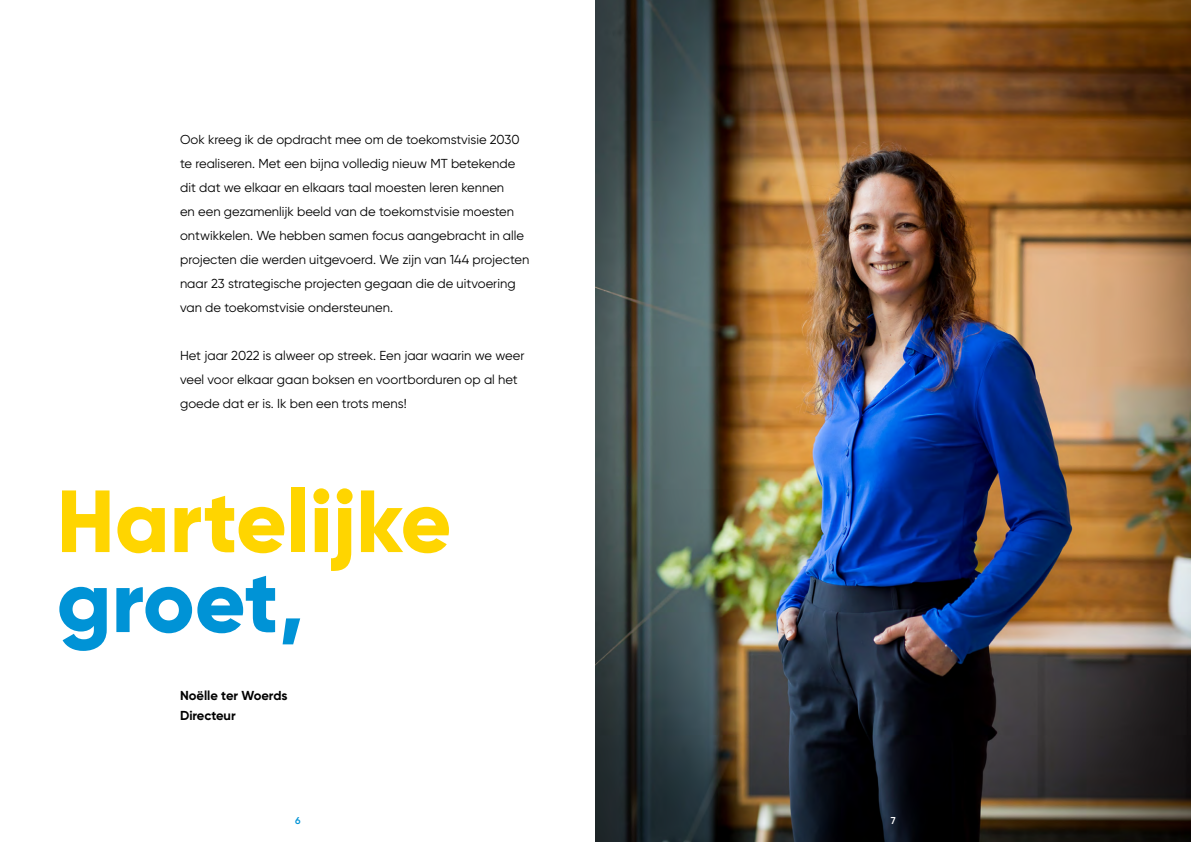
<style>
.page{position:relative;width:1191px;height:842px;background:#fff}
.page>*{position:absolute;margin:0;border:0;box-sizing:border-box;transform-origin:0 0}
.t1{font:800 88px "Gilroy";color:#ffd500}
.t2{font:800 88px "Gilroy";letter-spacing:-.01em;color:#0093d6}
.t3{font:13px/24px "Gilroy";color:#000}
.t4{font:700 13px/20px "Gilroy";color:#000}
.t5{font:600 10px "Gilroy";color:#0093d6}
.t6{font:600 10px "Gilroy";color:#fff}
</style>
<div class="page">
<img style="left:595px;top:0;width:596px;height:842px">
<p class="t3" style="left:180px;top:127px;width:351px">Ook kreeg ik de opdracht mee om de toekomstvisie 2030 te realiseren. Met een bijna volledig nieuw MT betekende dit dat we elkaar en elkaars taal moesten leren kennen<br>en een gezamenlijk beeld van de toekomstvisie moesten ontwikkelen. We hebben samen focus aangebracht in alle projecten die werden uitgevoerd. We zijn van 144 projecten naar 23 strategische projecten gegaan die de uitvoering van de toekomstvisie ondersteunen.</p>
<p class="t3" style="left:180px;top:343px;width:346px">Het jaar 2022 is alweer op streek. Een jaar waarin we weer veel voor elkaar gaan boksen en voortborduren op al het goede dat er is. Ik ben een trots mens!</p>
<h1 class="t1" style="left:57px;top:466px;width:396px">Hartelijke</h1>
<h1 class="t2" style="left:57px;top:546px;width:249px">groet,</h1>
<p class="t4" style="left:180px;top:686px;width:109px">Noëlle ter Woerds<br>Directeur</p>
<p class="t5" style="left:295px;top:814px;width:7px">6</p>
<p class="t6" style="left:890px;top:814px;width:6px">7</p>
</div>
